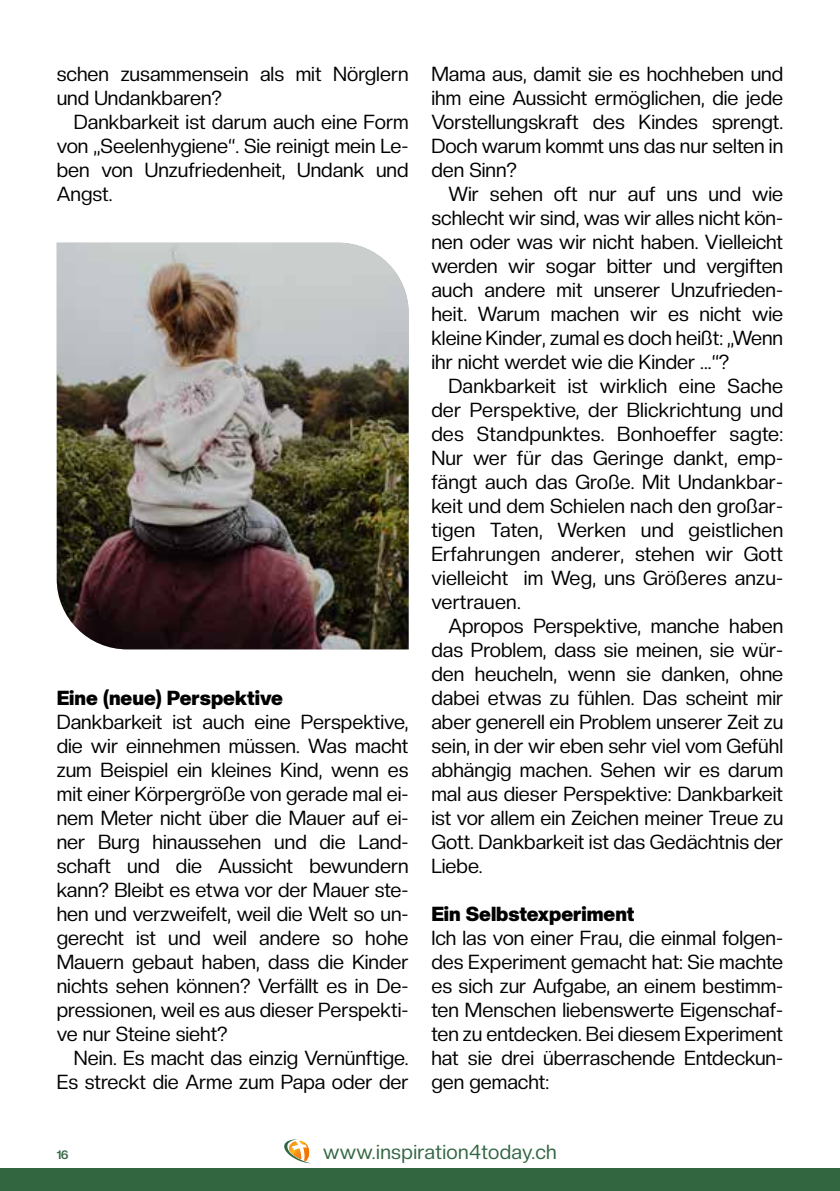
<style>
.page{position:relative;width:840px;height:1191px;background:#fff}
.page>*{position:absolute;margin:0;border:0;box-sizing:border-box;transform-origin:0 0}
.t1{font:20px/24px "Creato Display";color:#000;text-align:justify}
.t2{font:900 20px "Creato Display";color:#000}
.t3{font:20px "Creato Display";letter-spacing:.02em;color:#326641}
.t4{font:700 12px "Creato Display";color:#326641}
</style>
<div class="page">
<svg style="left:284px;top:1139px;width:26px;height:24px"></svg>
<div style="left:0;top:1168px;width:839px;height:23px;background:#326641"></div>
<img style="left:57px;top:243px;width:351px;height:406px">
<p class="t1" style="left:57px;top:61px;width:353px">schen zusammensein als mit Nörglern und Undankbaren?</p>
<p class="t1" style="left:57px;top:109px;width:353px;text-indent:17px">Dankbarkeit ist darum auch eine Form von „Seelenhygiene“. Sie reinigt mein Le&shy;ben von Unzufriedenheit, Undank und Angst.</p>
<p class="t2" style="left:57px;top:686px;width:228px">Eine (neue) Perspektive</p>
<p class="t1" style="left:57px;top:709px;width:353px">Dankbarkeit ist auch eine Perspektive, die wir einnehmen müssen. Was macht zum Beispiel ein kleines Kind, wenn es mit einer Körpergröße von gerade mal ei&shy;nem Meter nicht über die Mauer auf ei&shy;ner Burg hinaussehen und die Land&shy;schaft und die Aussicht bewundern kann? Bleibt es etwa vor der Mauer ste&shy;hen und verzweifelt, weil die Welt so un&shy;gerecht ist und weil andere so hohe Mauern gebaut haben, dass die Kinder nichts sehen können? Verfällt es in De&shy;pressionen, weil es aus dieser Perspekti&shy;ve nur Steine sieht?</p>
<p class="t1" style="left:57px;top:1045px;width:353px;text-align:right">Nein. Es macht das einzig Vernünftige.<br>Es streckt die Arme zum Papa oder der</p>
<p class="t1" style="left:431px;top:61px;width:353px">Mama aus, damit sie es hochheben und ihm eine Aussicht ermöglichen, die jede Vorstellungskraft des Kindes sprengt.<br>Doch warum kommt uns das nur selten in den Sinn?</p>
<p class="t1" style="left:431px;top:181px;width:353px;text-indent:17px">Wir sehen oft nur auf uns und wie schlecht wir sind, was wir alles nicht kön&shy;nen oder was wir nicht haben. Vielleicht werden wir sogar bitter und vergiften auch andere mit unserer Unzufrieden&shy;heit. Warum machen wir es nicht wie kleine Kinder, zumal es doch heißt: „Wenn ihr nicht werdet wie die Kinder ...“?</p>
<p class="t1" style="left:431px;top:373px;width:353px;text-indent:17px">Dankbarkeit ist wirklich eine Sache der Perspektive, der Blickrichtung und des Standpunktes. Bonhoeffer sagte:<br>Nur wer für das Geringe dankt, emp&shy;fängt auch das Große. Mit Undankbar&shy;keit und dem Schielen nach den großar&shy;tigen Taten, Werken und geistlichen Erfahrungen anderer, stehen wir Gott vielleicht im Weg, uns Größeres anzu&shy;vertrauen.</p>
<p class="t1" style="left:431px;top:613px;width:353px;text-indent:17px">Apropos Perspektive, manche haben das Problem, dass sie meinen, sie wür&shy;den heucheln, wenn sie danken, ohne dabei etwas zu fühlen. Das scheint mir aber generell ein Problem unserer Zeit zu sein, in der wir eben sehr viel vom Gefühl abhängig machen. Sehen wir es darum mal aus dieser Perspektive: Dankbarkeit ist vor allem ein Zeichen meiner Treue zu Gott. Dankbarkeit ist das Gedächtnis der Liebe.</p>
<p class="t2" style="left:431px;top:902px;width:204px">Ein Selbstexperiment</p>
<p class="t1" style="left:431px;top:925px;width:353px">Ich las von einer Frau, die einmal folgen&shy;des Experiment gemacht hat: Sie machte es sich zur Aufgabe, an einem bestimm&shy;ten Menschen liebenswerte Eigenschaf&shy;ten zu entdecken. Bei diesem Experiment hat sie drei überraschende Entdeckun&shy;gen gemacht:</p>
<p class="t4" style="left:57px;top:1147px;width:13px">16</p>
<p class="t3" style="left:323px;top:1139px;width:235px">www.inspiration4today.ch</p>
</div>
